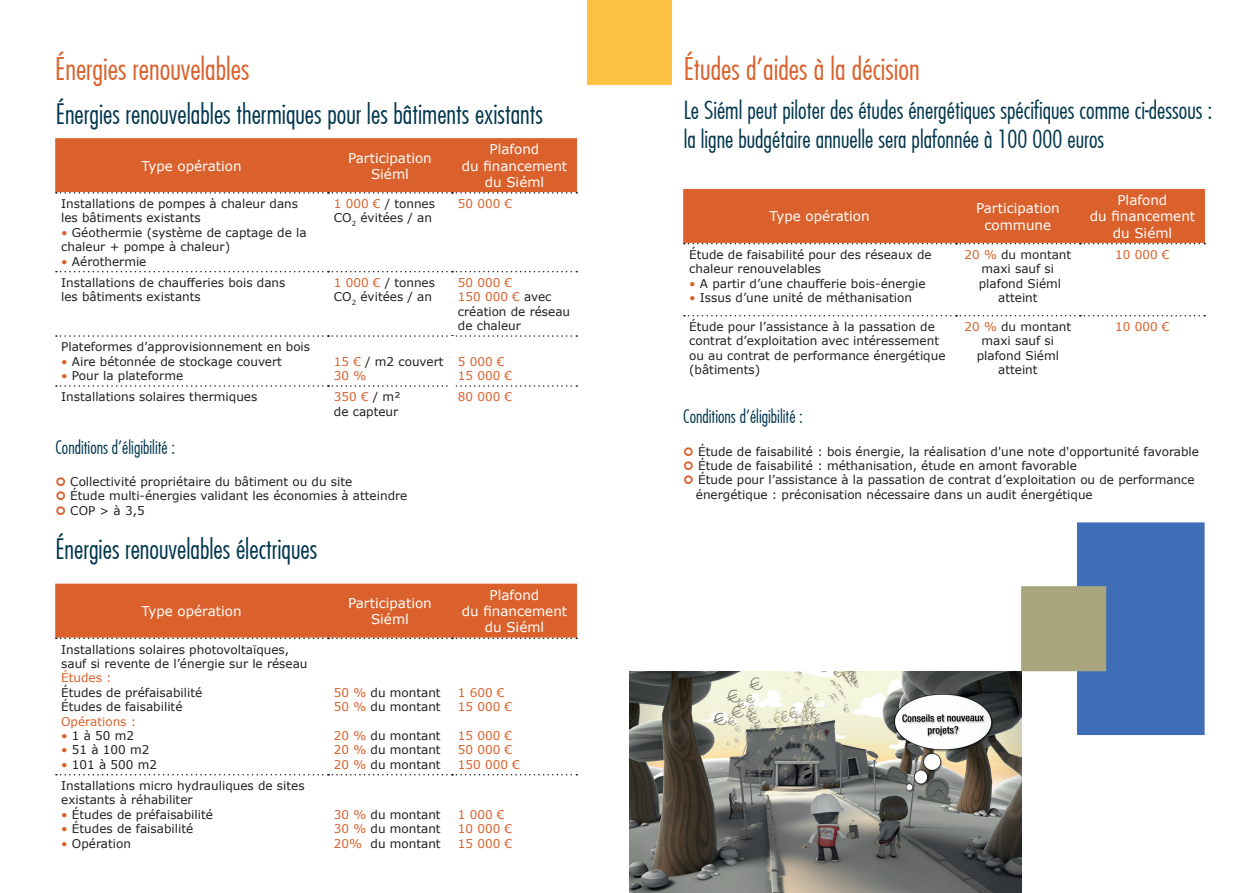
<style>
.page{position:relative;width:1259px;height:893px;background:#fff}
.page>*{position:absolute;margin:0;border:0;box-sizing:border-box;transform-origin:0 0}
.t1{font:300 30px "Futura";color:#da612b}
.t2{font:300 27px "Futura";color:#01364e}
.t3{font:300 24px/28.8px "Futura";color:#01364e}
.t4{font:300 18px "Futura";color:#01364e}
.t5{font:13.5px/16.2px "MS Reference Sans Serif";color:#fff;text-align:center}
.t6{font:12px/14.4px "MS Reference Sans Serif";color:#231f20}
.t7{font:12px/14.4px "MS Reference Sans Serif";color:#da612b}
.s1{color:#da612b}
</style>
<div class="page">
<img style="left:629px;top:671px;width:392px;height:222px">
<div style="left:55px;top:138px;width:522px;height:56px;background:#da612b"></div>
<svg style="left:56px;top:271px;width:521px;height:1px"></svg>
<svg style="left:56px;top:335px;width:521px;height:52px"></svg>
<div style="left:55px;top:584px;width:522px;height:55px;background:#da612b"></div>
<svg style="left:56px;top:774px;width:521px;height:1px"></svg>
<div style="left:588px;top:1px;width:83px;height:83px;background:#fdc142"></div>
<div style="left:587px;top:0;width:85px;height:85px;border:2px solid #fdc142"></div>
<div style="left:683px;top:189px;width:522px;height:55px;background:#da612b"></div>
<svg style="left:684px;top:315px;width:521px;height:1px"></svg>
<div style="left:1077px;top:522px;width:127px;height:213px;background:#3f6eb6"></div>
<hr style="left:451px;top:336px;width:4px;height:52px;background:#fff">
<div style="left:1021px;top:586px;width:85px;height:85px;background:#a9a67f;border:2px solid #a9a67f"></div>
<h1 class="t1" style="left:55px;top:51px;width:196px">Énergies renouvelables</h1>
<h2 class="t2" style="left:56px;top:97px;width:488px">Énergies renouvelables thermiques pour les bâtiments existants</h2>
<p class="t5" style="left:141px;top:157px;width:102px">Type opération</p>
<p class="t5" style="left:348px;top:149px;width:85px">Participation<br>Siéml</p>
<p class="t5" style="left:462px;top:141px;width:107px">Plafond<br>du financement du Siéml</p>
<p class="t6" style="left:61px;top:196px;width:238px">Installations de pompes à chaleur dans les bâtiments existants</p>
<p class="t6" style="left:61px;top:225px;width:247px"><span class="s1">•</span> Géothermie (système de captage de la chaleur + pompe à chaleur)</p>
<p class="t6" style="left:61px;top:254px;width:87px"><span class="s1">•</span> Aérothermie</p>
<p class="t6" style="left:334px;top:196px;width:103px"><span class="s1">1 000 €</span> / tonnes<br>CO<sub>2</sub> évitées / an</p>
<p class="t7" style="left:458px;top:196px;width:56px">50 000 €</p>
<p class="t6" style="left:61px;top:275px;width:226px">Installations de chaufferies bois dans les bâtiments existants</p>
<p class="t6" style="left:334px;top:275px;width:103px"><span class="s1">1 000 €</span> / tonnes<br>CO<sub>2</sub> évitées / an</p>
<p class="t6" style="left:458px;top:275px;width:114px"><span class="s1">50 000 €<br>150 000 €</span> avec création de réseau de chaleur</p>
<p class="t6" style="left:61px;top:339px;width:250px">Plateformes d’approvisionnement en bois</p>
<p class="t6" style="left:61px;top:354px;width:222px"><span class="s1">•</span> Aire bétonnée de stockage couvert</p>
<p class="t6" style="left:61px;top:368px;width:123px"><span class="s1">•</span> Pour la plateforme</p>
<p class="t6" style="left:334px;top:354px;width:111px"><span class="s1">15 €</span> / m2 couvert<br><span class="s1">30 %</span></p>
<p class="t7" style="left:458px;top:354px;width:56px">5 000 €<br>15 000 €</p>
<p class="t6" style="left:61px;top:389px;width:198px">Installations solaires thermiques</p>
<p class="t6" style="left:334px;top:389px;width:68px"><span class="s1">350 €</span> / m² de capteur</p>
<p class="t7" style="left:458px;top:389px;width:56px">80 000 €</p>
<h3 class="t4" style="left:55px;top:436px;width:121px">Conditions d'éligibilité :</h3>
<p class="t6" style="left:70px;top:474px;width:339px">Collectivité propriétaire du bâtiment ou du site<br>Étude multi-énergies validant les économies à atteindre<br>COP &gt; à 3,5</p>
<h2 class="t2" style="left:56px;top:532px;width:263px">Énergies renouvelables électriques</h2>
<p class="t5" style="left:141px;top:603px;width:102px">Type opération</p>
<p class="t5" style="left:348px;top:595px;width:85px">Participation<br>Siéml</p>
<p class="t5" style="left:462px;top:586px;width:107px">Plafond<br>du financement du Siéml</p>
<p class="t6" style="left:61px;top:642px;width:248px">Installations solaires photovoltaïques, sauf si revente de l’énergie sur le réseau</p>
<p class="t7" style="left:61px;top:670px;width:52px">Études :</p>
<p class="t6" style="left:61px;top:685px;width:143px">Études de préfaisabilité<br>Études de faisabilité</p>
<p class="t7" style="left:61px;top:714px;width:77px">Opérations :</p>
<p class="t6" style="left:61px;top:728px;width:74px"><span class="s1">•</span> 1 à 50 m2</p>
<p class="t6" style="left:61px;top:742px;width:90px"><span class="s1">•</span> 51 à 100 m2</p>
<p class="t6" style="left:61px;top:757px;width:97px"><span class="s1">•</span> 101 à 500 m2</p>
<p class="t6" style="left:334px;top:685px;width:108px"><span class="s1">50 %</span> du montant<br><span class="s1">50 %</span> du montant</p>
<p class="t6" style="left:334px;top:728px;width:108px;text-align:justify"><span class="s1">20 %</span> du montant <span class="s1">20 %</span> du montant <span class="s1">20 %</span> du montant</p>
<p class="t7" style="left:458px;top:685px;width:56px">1 600 €<br>15 000 €</p>
<p class="t7" style="left:458px;top:728px;width:63px">15 000 €<br>50 000 €<br>150 000 €</p>
<p class="t6" style="left:61px;top:778px;width:245px">Installations micro hydrauliques de sites existants à réhabiliter</p>
<p class="t6" style="left:61px;top:807px;width:153px"><span class="s1">•</span> Études de préfaisabilité</p>
<p class="t6" style="left:61px;top:821px;width:134px"><span class="s1">•</span> Études de faisabilité</p>
<p class="t6" style="left:61px;top:835px;width:71px"><span class="s1">•</span> Opération</p>
<p class="t6" style="left:334px;top:807px;width:108px;text-align:justify"><span class="s1">30 %</span> du montant <span class="s1">30 %</span> du montant <span class="s1">20%</span> du montant</p>
<p class="t7" style="left:458px;top:807px;width:56px">1 000 €<br>10 000 €<br>15 000 €</p>
<h1 class="t1" style="left:683px;top:51px;width:238px">Études d’aides à la décision</h1>
<h3 class="t3" style="left:683px;top:96px;width:530px">Le Siéml peut piloter des études énergétiques spécifiques comme ci-dessous : la ligne budgétaire annuelle sera plafonnée à 100 000 euros</h3>
<p class="t5" style="left:769px;top:208px;width:102px">Type opération</p>
<p class="t5" style="left:976px;top:200px;width:85px">Participation commune</p>
<p class="t5" style="left:1089px;top:192px;width:107px">Plafond<br>du financement du Siéml</p>
<p class="t6" style="left:689px;top:247px;width:244px">Étude de faisabilité pour des réseaux de chaleur renouvelables</p>
<p class="t6" style="left:689px;top:276px;width:238px"><span class="s1">•</span> A partir d’une chaufferie bois-énergie</p>
<p class="t6" style="left:689px;top:290px;width:224px"><span class="s1">•</span> Issus d’une unité de méthanisation</p>
<p class="t6" style="left:964px;top:247px;width:108px;text-align:center"><span class="s1">20 %</span> du montant maxi sauf si plafond Siéml atteint</p>
<p class="t7" style="left:1115px;top:247px;width:56px">10 000 €</p>
<p class="t6" style="left:689px;top:319px;width:258px">Étude pour l’assistance à la passation de contrat d’exploitation avec intéressement ou au contrat de performance énergétique (bâtiments)</p>
<p class="t6" style="left:964px;top:319px;width:108px;text-align:center"><span class="s1">20 %</span> du montant maxi sauf si plafond Siéml atteint</p>
<p class="t7" style="left:1115px;top:319px;width:56px">10 000 €</p>
<h3 class="t4" style="left:683px;top:405px;width:121px">Conditions d'éligibilité :</h3>
<p class="t6" style="left:696px;top:444px;width:505px">Étude de faisabilité : bois énergie, la réalisation d'une note d'opportunité favorable Étude de faisabilité : méthanisation, étude en amont favorable<br>Étude pour l’assistance à la passation de contrat d’exploitation ou de performance énergétique : préconisation nécessaire dans un audit énergétique</p>
</div>
